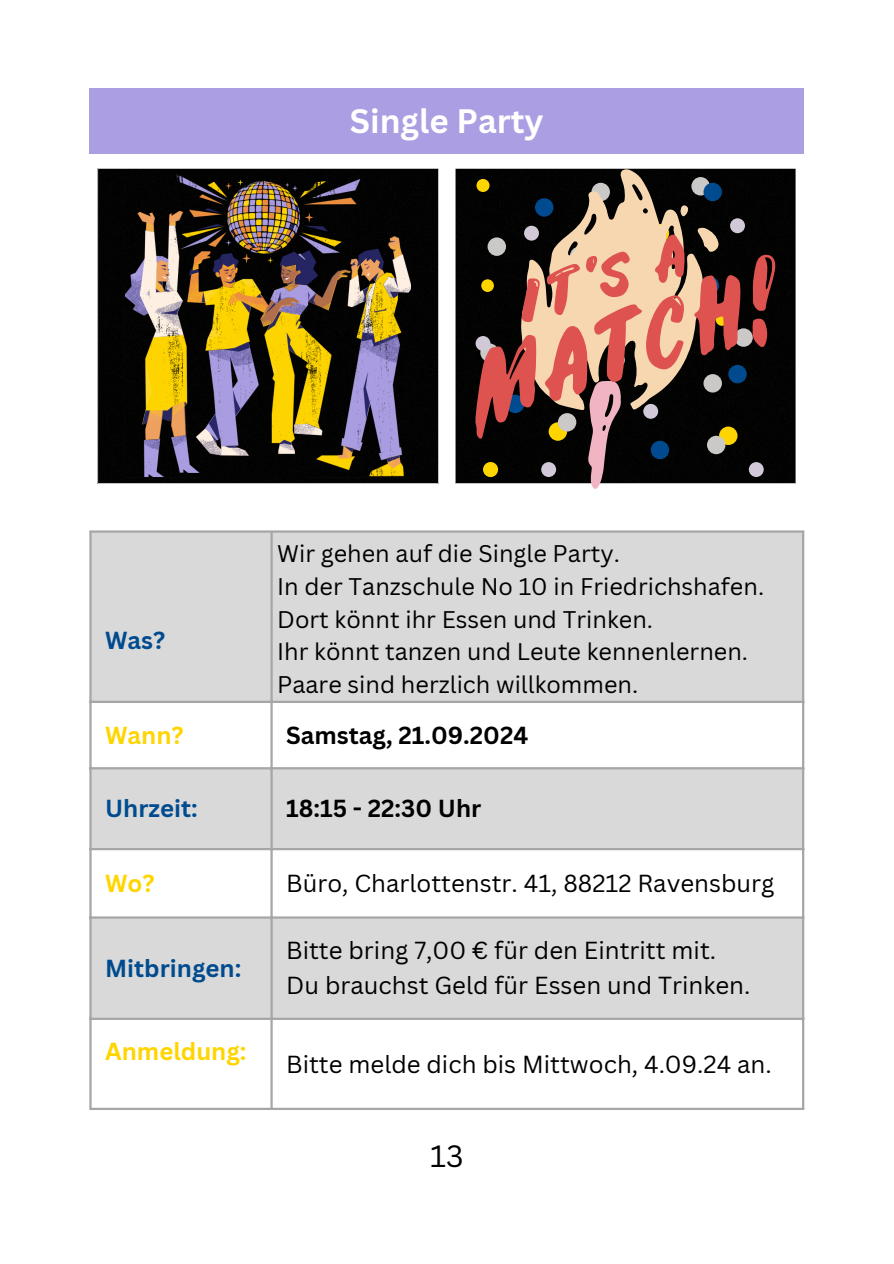
<style>
.page{position:relative;width:894px;height:1264px;background:#fff}
.page>*{position:absolute;margin:0;border:0;box-sizing:border-box;transform-origin:0 0}
.t1{font:700 33px "Canva Sans";color:#fff}
.t2{font:30px "Canva Sans";color:#000}
.t3{font:24px "Canva Sans";color:#000}
.t4{font:700 24px "Canva Sans";color:#000}
.t5{font:700 24px "Canva Sans";color:#004b8f}
.t6{font:700 24px "Canva Sans";color:#ffd500}
.t7{font:23.4px "Canva Sans";color:#000}
</style>
<div class="page">
<div style="left:92px;top:532px;width:709px;height:168px;background:#d9d9d9"></div>
<svg style="left:92px;top:703px;width:709px;height:404px"></svg>
<hr style="left:89px;top:532px;width:3px;height:575px;background:#a6a6a6">
<hr style="left:270px;top:532px;width:2px;height:575px;background:#a6a6a6">
<hr style="left:801px;top:532px;width:3px;height:575px;background:#a6a6a6">
<hr style="left:89px;top:530px;width:715px;height:2px;background:#a6a6a6">
<hr style="left:89px;top:700px;width:715px;height:3px;background:#a6a6a6">
<hr style="left:89px;top:767px;width:715px;height:2px;background:#a6a6a6">
<hr style="left:89px;top:848px;width:715px;height:2px;background:#a6a6a6">
<hr style="left:89px;top:916px;width:715px;height:2px;background:#a6a6a6">
<hr style="left:89px;top:1017px;width:715px;height:2px;background:#a6a6a6">
<hr style="left:89px;top:1107px;width:715px;height:2px;background:#a6a6a6">
<svg style="left:97px;top:168px;width:342px;height:316px;background:#0e0e0d"></svg>
<div style="left:455px;top:168px;width:341px;height:316px;background:#020202"></div>
<svg style="left:548px;top:422px;width:19px;height:19px"></svg>
<div style="left:718px;top:426px;width:19px;height:19px;background:#ffd500;border-radius:50%"></div>
<div style="left:483px;top:462px;width:15px;height:15px;background:#ffd500;border-radius:50%"></div>
<div style="left:476px;top:179px;width:13px;height:13px;background:#ffd500;border-radius:50%"></div>
<div style="left:706px;top:436px;width:19px;height:18px;background:#cac9c7;border-radius:50%"></div>
<div style="left:650px;top:441px;width:19px;height:18px;background:#004b8f;border-radius:50%"></div>
<div style="left:703px;top:183px;width:18px;height:18px;background:#004b8f;border-radius:50%"></div>
<div style="left:729px;top:218px;width:15px;height:15px;background:#d1c9d8;border-radius:50%"></div>
<div style="left:541px;top:462px;width:15px;height:15px;background:#d1c9d8;border-radius:50%"></div>
<div style="left:748px;top:462px;width:15px;height:15px;background:#d1c9d8;border-radius:50%"></div>
<div style="left:89px;top:89px;width:715px;height:65px;background:#ab9ee2"></div>
<svg style="left:521px;top:169px;width:198px;height:65px;background:#49443c"></svg>
<svg style="left:588px;top:438px;width:33px;height:51px;background:#786065"></svg>
<svg style="left:475px;top:234px;width:300px;height:204px;background:#7f5649"></svg>
<svg style="left:125px;top:175px;width:286px;height:302px;background:#5b4d32"></svg>
<p class="t1" style="left:350px;top:98px;width:195px">Single Party</p>
<h1 class="t5" style="left:105px;top:623px;width:62px">Was?</h1>
<p class="t7" style="left:277px;top:537px;width:344px">Wir gehen auf die Single Party.</p>
<p class="t7" style="left:277px;top:570px;width:488px">In der Tanzschule No 10 in Friedrichshafen.</p>
<p class="t7" style="left:277px;top:602px;width:377px">Dort könnt ihr Essen und Trinken.</p>
<p class="t7" style="left:277px;top:635px;width:472px">Ihr könnt tanzen und Leute kennenlernen.</p>
<p class="t7" style="left:277px;top:668px;width:362px">Paare sind herzlich willkommen.</p>
<p class="t6" style="left:105px;top:718px;width:80px">Wann?</p>
<p class="t4" style="left:286px;top:718px;width:243px">Samstag, 21.09.2024</p>
<p class="t5" style="left:105px;top:791px;width:94px">Uhrzeit:</p>
<p class="t4" style="left:286px;top:791px;width:196px">18:15 - 22:30 Uhr</p>
<p class="t6" style="left:105px;top:866px;width:51px">Wo?</p>
<p class="t3" style="left:286px;top:866px;width:489px">Büro, Charlottenstr. 41, 88212 Ravensburg</p>
<p class="t5" style="left:105px;top:951px;width:138px">Mitbringen:</p>
<p class="t6" style="left:105px;top:1034px;width:143px">Anmeldung:</p>
<p class="t3" style="left:286px;top:933px;width:431px">Bitte bring 7,00 € für den Eintritt mit.</p>
<p class="t3" style="left:286px;top:968px;width:465px">Du brauchst Geld für Essen und Trinken.</p>
<p class="t3" style="left:286px;top:1047px;width:487px">Bitte melde dich bis Mittwoch, 4.09.24 an.</p>
<p class="t2" style="left:430px;top:1134px;width:35px">13</p>
</div>
